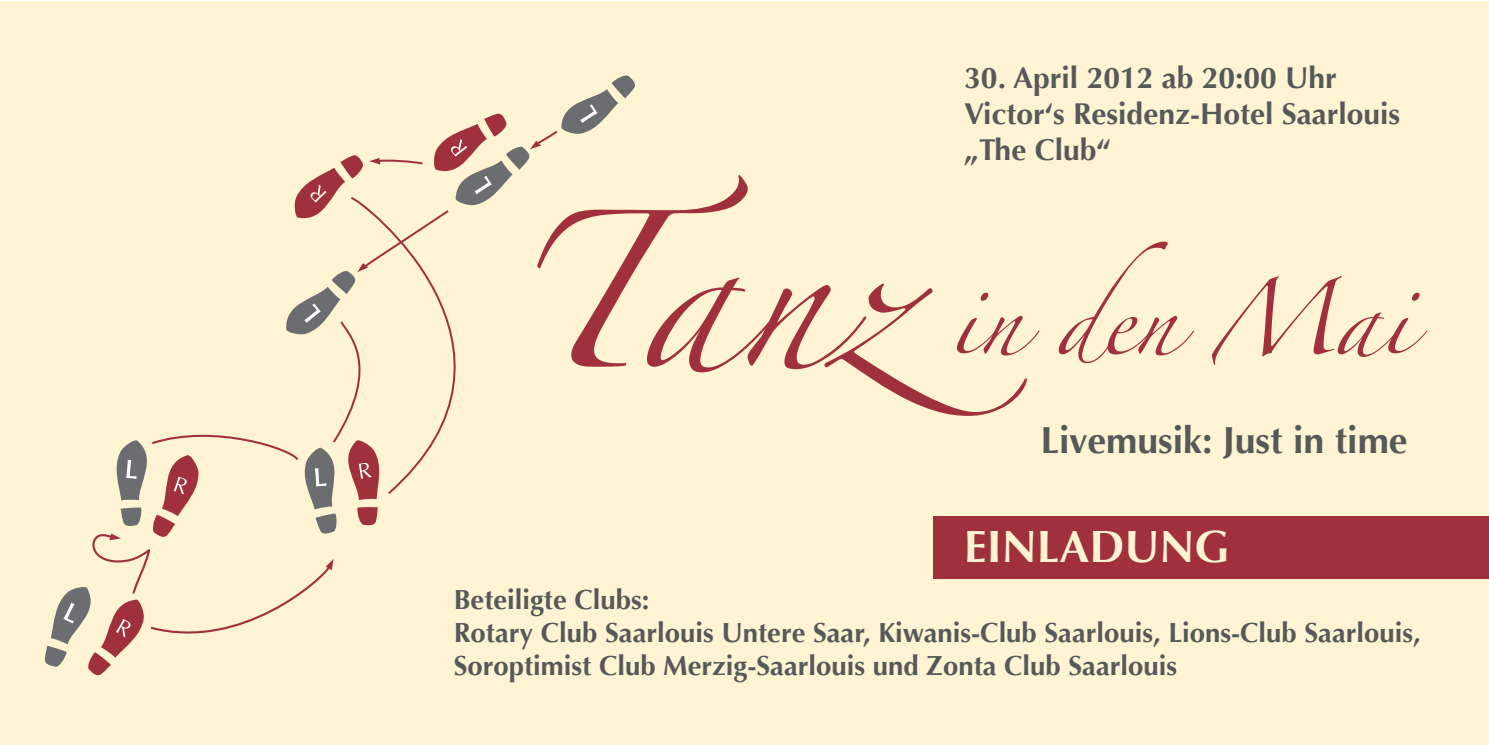
<style>
.page{position:relative;width:1489px;height:745px;background:#fff}
.page>*{position:absolute;margin:0;border:0;box-sizing:border-box;transform-origin:0 0}
.t1{font:66px "Zapfino";color:#a0303b}
.t2{font:700 45px "Optima";color:#fef3d2}
.t3{font:700 37.5px "Optima";color:#57585a}
.t4{font:700 30px/36px "Optima";color:#57585a}
.t5{font:700 27.5px/33px "Optima";color:#57585a}
.s1{font-size:140.25px}
</style>
<div class="page">
<div style="left:0;top:2px;width:1488px;height:742px;background:#fef3d2"></div>
<svg style="left:343px;top:335px;width:113px;height:159px"></svg>
<svg style="left:286px;top:75px;width:349px;height:260px"></svg>
<svg style="left:45px;top:423px;width:338px;height:253px"></svg>
<div style="left:933px;top:515px;width:555px;height:63px;background:#a0303b"></div>
<p class="t4" style="left:964px;top:60px;width:437px">30. April 2012 ab 20:00 Uhr<br>Victor‘s Residenz-Hotel Saarlouis „The Club“</p>
<h1 class="t1" style="left:507px;top:291px;width:904px"><span class="s1">Tanz</span>in den Mai</h1>
<h3 class="t3" style="left:1040px;top:418px;width:369px">Livemusik: Just in time</h3>
<h2 class="t2" style="left:964px;top:520px;width:267px">EINLADUNG</h2>
<p class="t5" style="left:454px;top:582px;width:968px">Beteiligte Clubs:<br>Rotary Club Saarlouis Untere Saar, Kiwanis-Club Saarlouis, Lions-Club Saarlouis,<br>Soroptimist Club Merzig-Saarlouis und Zonta Club Saarlouis</p>
</div>
